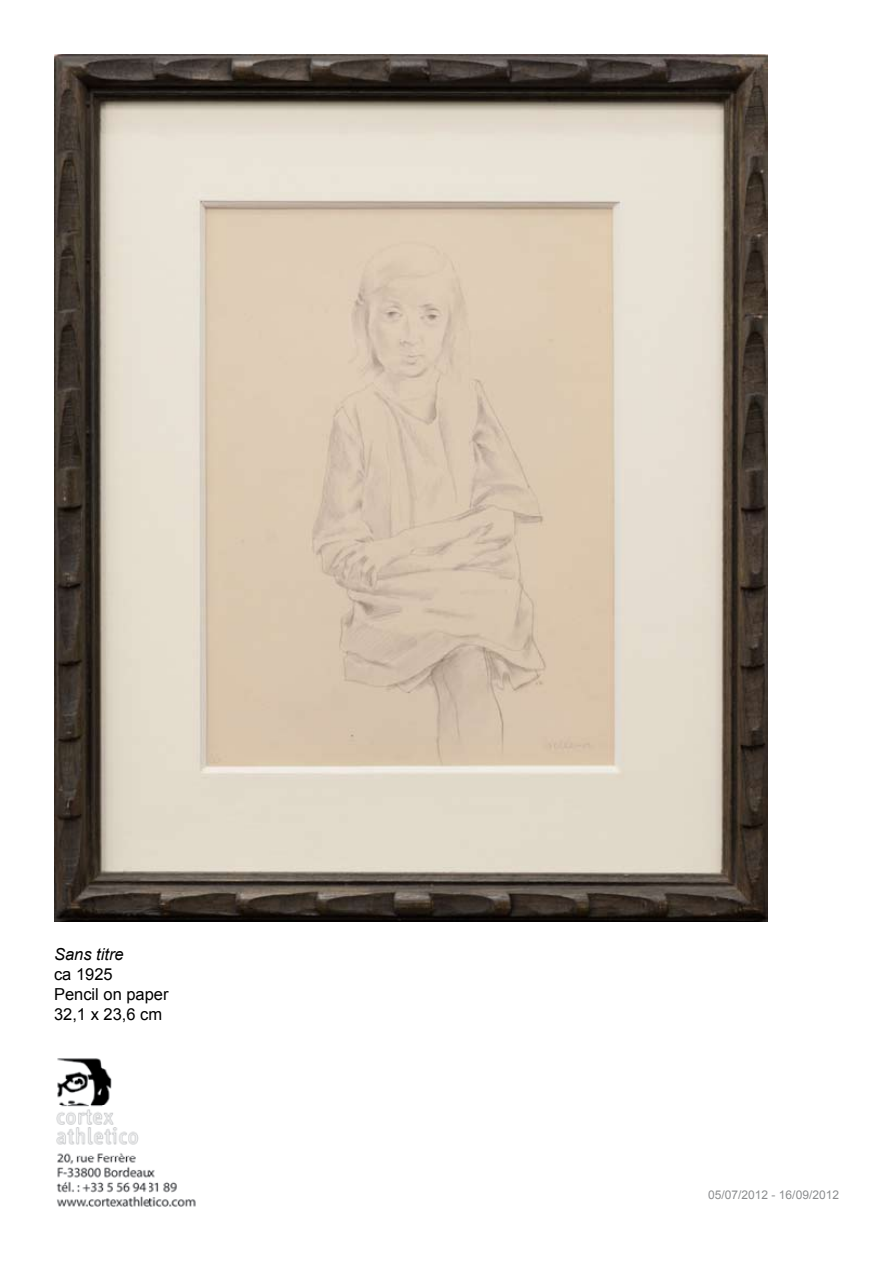
<style>
.page{position:relative;width:893px;height:1263px;background:#fff}
.page>*{position:absolute;margin:0;border:0;box-sizing:border-box;transform-origin:0 0}
.t1{font:16.5px/19.8px "Arial";color:#000}
.t2{font:italic 16.5px "Arial";color:#000}
.t3{font:12px "Arial";color:#8b8d8f}
</style>
<div class="page">
<img style="left:56px;top:1058px;width:140px;height:149px">
<img style="left:54px;top:54px;width:713px;height:867px">
<p class="t2" style="left:54px;top:944px;width:71px">Sans titre</p>
<p class="t1" style="left:54px;top:964px;width:116px">ca 1925<br>Pencil on paper<br>32,1 x 23,6 cm</p>
<p class="t3" style="left:708px;top:1187px;width:132px">05/07/2012 - 16/09/2012</p>
</div>
